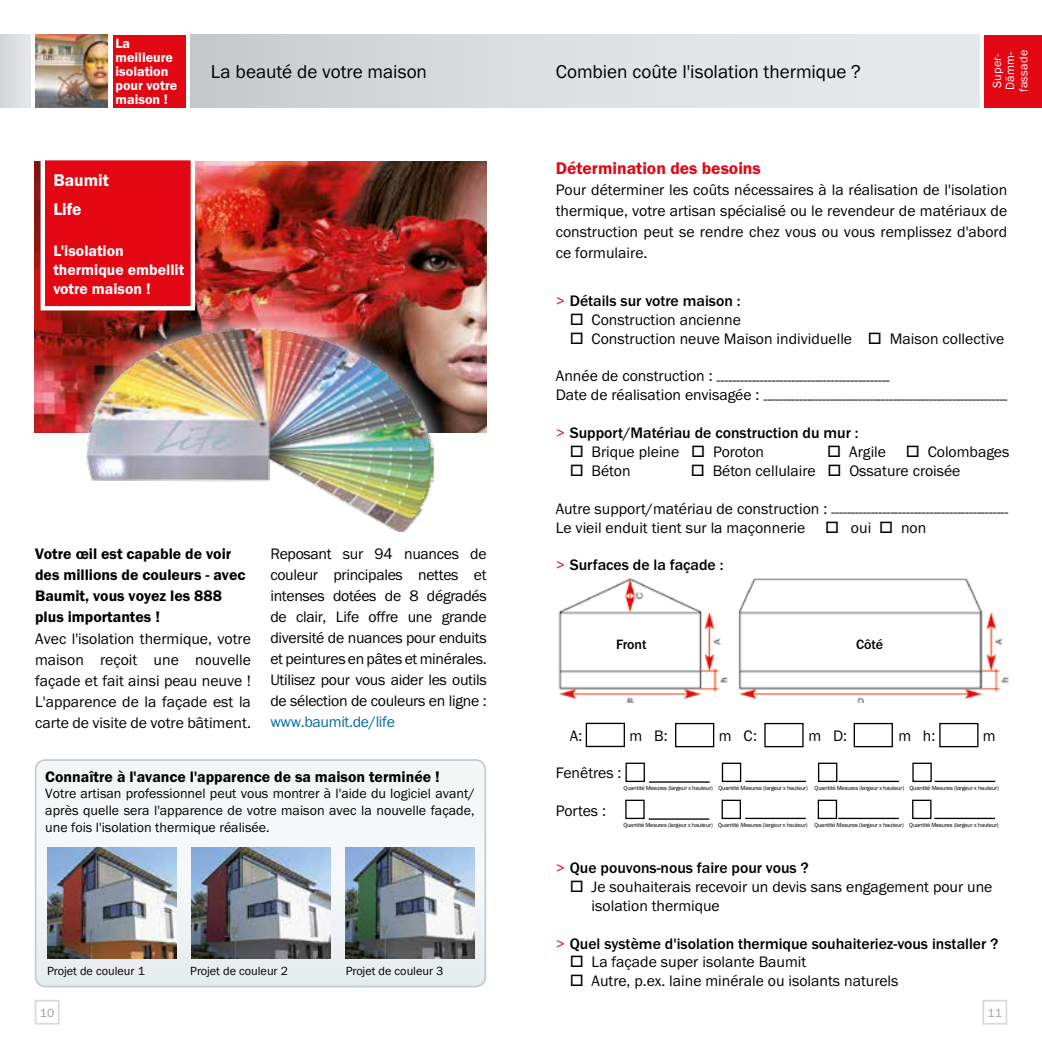
<style>
.page{position:relative;width:1042px;height:1042px;background:#fff}
.page>*{position:absolute;margin:0;border:0;box-sizing:border-box;transform-origin:0 0}
.t1{font:19.25px "BM Franklin Gothic URW Boo";letter-spacing:-.005em;color:#000}
.t2{font:17.5px "BM Franklin Gothic URW Dem";color:#e30613}
.t3{font:17.5px/29.4px "BM Franklin Gothic URW Dem";color:#fff}
.t4{font:15.75px/21px "BM Franklin Gothic URW Boo";color:#000;text-align:justify}
.t5{font:500 15.75px "BM Franklin Gothic URW";color:#000}
.t6{font:15.75px/21px "BM Franklin Gothic URW Dem";color:#000}
.t7{font:15.75px/18.9px "BM Franklin Gothic URW Dem";color:#fff}
.t8{font:15.75px "BM Franklin Gothic URW Boo";letter-spacing:-.02em;color:#0069a9}
.t9{font:14px/16.8px "BM Franklin Gothic URW Boo";color:#000;text-align:justify}
.t10{font:14px/14px "BM Franklin Gothic URW Dem";color:#fff}
.t11{font:500 14px "BM Franklin Gothic URW";letter-spacing:-.005em;color:#000}
.t12{font:12.25px "BM Franklin Gothic URW Boo";color:#000}
.t13{font:12.25px/13.1px "BM Franklin Gothic URW Boo";letter-spacing:.015em;color:#fff;text-align:center}
.t14{font:12.25px "BM Franklin Gothic URW Boo";color:#9d9d9c}
.t15{font:6.12px "BM Franklin Gothic URW Boo";letter-spacing:-.025em;color:#000}
.s1{font-family:"BM Franklin Gothic URW Boo";font-weight:400;color:#e30613}
</style>
<div class="page">
<img style="left:35px;top:161px;width:451px;height:271px">
<img style="left:64px;top:304px;width:394px;height:129px">
<img style="left:86px;top:327px;width:349px;height:205px">
<div style="left:36px;top:760px;width:449px;height:226px;background:linear-gradient(to right,#f1f4f5,#f2f4f5);border-radius:10px"></div>
<div style="left:35px;top:759px;width:451px;height:228px;border:2px solid #bdc6cb;border-radius:10px"></div>
<img style="left:558px;top:578px;width:451px;height:125px">
<div style="left:586px;top:723px;width:39px;height:24px;border:1px solid #000"></div>
<div style="left:675px;top:723px;width:39px;height:24px;border:1px solid #000"></div>
<div style="left:764px;top:723px;width:39px;height:24px;border:1px solid #000"></div>
<div style="left:853px;top:723px;width:40px;height:24px;border:1px solid #000"></div>
<div style="left:939px;top:723px;width:39px;height:24px;border:1px solid #000"></div>
<div style="left:625px;top:799px;width:20px;height:20px;border:1px solid #000"></div>
<div style="left:721px;top:799px;width:20px;height:20px;border:1px solid #000"></div>
<div style="left:818px;top:799px;width:19px;height:20px;border:1px solid #000"></div>
<div style="left:912px;top:799px;width:19px;height:20px;border:1px solid #000"></div>
<hr style="left:649px;top:818px;width:60px;height:2px;background:#000">
<hr style="left:745px;top:818px;width:61px;height:1px;background:#000">
<hr style="left:838px;top:818px;width:61px;height:1px;background:#000">
<hr style="left:934px;top:818px;width:61px;height:1px;background:#000">
<div style="left:625px;top:762px;width:20px;height:20px;border:1px solid #000"></div>
<div style="left:722px;top:762px;width:19px;height:20px;border:1px solid #000"></div>
<div style="left:818px;top:762px;width:19px;height:20px;border:1px solid #000"></div>
<div style="left:912px;top:762px;width:20px;height:20px;border:1px solid #000"></div>
<hr style="left:649px;top:781px;width:60px;height:2px;background:#000">
<hr style="left:745px;top:781px;width:61px;height:1px;background:#000">
<hr style="left:838px;top:781px;width:61px;height:1px;background:#000">
<hr style="left:934px;top:781px;width:61px;height:1px;background:#000">
<img style="left:191px;top:847px;width:140px;height:112px">
<img style="left:346px;top:847px;width:129px;height:112px">
<img style="left:47px;top:847px;width:129px;height:112px">
<div style="left:41px;top:156px;width:154px;height:154px;background:#e30613;border:4px solid #fff"></div>
<img style="left:35px;top:35px;width:73px;height:72px">
<div style="left:0;top:35px;width:31px;height:72px;background:#dce0e2"></div>
<div style="left:113px;top:35px;width:73px;height:72px;background:#e30613"></div>
<div style="left:35px;top:1000px;width:25px;height:24px;border:2px solid #dadada"></div>
<div style="left:190px;top:35px;width:790px;height:72px;background:linear-gradient(to right,#cbcecf,#eaeef0)"></div>
<div style="left:984px;top:35px;width:58px;height:72px;background:#e30613"></div>
<div style="left:982px;top:1000px;width:25px;height:24px;border:2px solid #dadada"></div>
<div style="left:575px;top:627px;width:112px;height:34px;background:#fff"></div>
<div style="left:771px;top:627px;width:196px;height:34px;background:#fff"></div>
<p class="t10" style="left:116px;top:37px;width:63px">La meilleure isolation pour votre maison !</p>
<p class="t3" style="left:53px;top:165px;width:57px">Baumit<br>Life</p>
<p class="t7" style="left:53px;top:242px;width:132px">L'isolation thermique embellit votre maison !</p>
<p class="t1" style="left:211px;top:60px;width:218px">La beauté de votre maison</p>
<p class="t6" style="left:35px;top:543px;width:212px">Votre œil est capable de voir des millions de couleurs - avec<br>Baumit, vous voyez les 888 plus importantes !</p>
<p class="t4" style="left:35px;top:629px;width:217px">Avec l'isolation thermique, votre maison reçoit une nouvelle façade et fait ainsi peau neuve !<br>L'apparence de la façade est la carte de visite de votre bâtiment.</p>
<p class="t4" style="left:270px;top:543px;width:218px">Reposant sur 94 nuances de couleur principales nettes et intenses dotées de 8 dégradés de clair, Life offre une grande diversité de nuances pour enduits et peintures en pâtes et minérales.<br>Utilisez pour vous aider les outils de sélection de couleurs en ligne :</p>
<p class="t8" style="left:270px;top:712px;width:126px">www.baumit.de/life</p>
<p class="t6" style="left:45px;top:766px;width:396px">Connaître à l'avance l'apparence de sa maison terminée !</p>
<p class="t9" style="left:45px;top:785px;width:431px">Votre artisan professionnel peut vous montrer à l'aide du logiciel avant/ après quelle sera l'apparence de votre maison avec la nouvelle façade, une fois l'isolation thermique réalisée.</p>
<p class="t12" style="left:47px;top:963px;width:99px">Projet de couleur 1</p>
<p class="t12" style="left:190px;top:963px;width:99px">Projet de couleur 2</p>
<p class="t12" style="left:346px;top:963px;width:99px">Projet de couleur 3</p>
<p class="t14" style="left:40px;top:1005px;width:16px">10</p>
<p class="t1" style="left:556px;top:60px;width:307px">Combien coûte l'isolation thermique ?</p>
<p class="t13" style="left:990px;top:92px;width:44px;rotate:-90deg">Super-<br>Dämm&shy;fassade</p>
<p class="t2" style="left:556px;top:158px;width:207px">Détermination des besoins</p>
<p class="t4" style="left:556px;top:180px;width:453px">Pour déterminer les coûts nécessaires à la réalisation de l'isolation thermique, votre artisan spécialisé ou le revendeur de matériaux de construction peut se rendre chez vous ou vous remplissez d'abord ce formulaire.</p>
<p class="t5" style="left:556px;top:291px;width:186px"><span class="s1">&gt;</span> Détails sur votre maison :</p>
<p class="t4" style="left:570px;top:309px;width:173px">□ Construction ancienne</p>
<p class="t4" style="left:570px;top:328px;width:436px">□ Construction neuve Maison individuelle □ Maison collective</p>
<p class="t4" style="left:556px;top:370px;width:453px;line-height:18.9px">Année de construction : --------------------------------------------<br>Date de réalisation envisagée : --------------------------------------------------------------</p>
<p class="t5" style="left:556px;top:423px;width:304px"><span class="s1">&gt;</span> Support/Matériau de construction du mur :</p>
<p class="t4" style="left:570px;top:441px;width:196px">□ Brique pleine □ Poroton</p>
<p class="t4" style="left:827px;top:441px;width:60px">□ Argile</p>
<p class="t4" style="left:906px;top:441px;width:105px">□ Colombages</p>
<p class="t4" style="left:570px;top:460px;width:62px">□ Béton</p>
<p class="t4" style="left:691px;top:460px;width:271px">□ Béton cellulaire □ Ossature croisée</p>
<p class="t4" style="left:556px;top:504px;width:454px;line-height:15.4px">Autre support/matériau de construction : ---------------------------------------------<br>Le vieil enduit tient sur la maçonnerie</p>
<p class="t4" style="left:825px;top:517px;width:103px">□ oui □ non</p>
<p class="t5" style="left:556px;top:555px;width:169px"><span class="s1">&gt;</span> Surfaces de la façade :</p>
<p class="t11" style="left:616px;top:636px;width:32px">Front</p>
<p class="t11" style="left:856px;top:636px;width:29px">Côté</p>
<p class="t4" style="left:570px;top:725px;width:14px">A:</p>
<p class="t4" style="left:629px;top:725px;width:40px">m B:</p>
<p class="t4" style="left:719px;top:725px;width:40px">m C:</p>
<p class="t4" style="left:808px;top:725px;width:40px">m D:</p>
<p class="t4" style="left:898px;top:725px;width:39px">m h:</p>
<p class="t4" style="left:982px;top:725px;width:14px">m</p>
<p class="t4" style="left:556px;top:763px;width:67px">Fenêtres :</p>
<p class="t4" style="left:556px;top:801px;width:52px">Portes :</p>
<p class="t15" style="left:623px;top:784px;width:377px">Quantité Mesures (largeur x hauteur) Quantité Mesures (largeur x hauteur) Quantité Mesures (largeur x hauteur) Quantité Mesures (largeur x hauteur)</p>
<p class="t15" style="left:623px;top:821px;width:377px">Quantité Mesures (largeur x hauteur) Quantité Mesures (largeur x hauteur) Quantité Mesures (largeur x hauteur) Quantité Mesures (largeur x hauteur)</p>
<p class="t5" style="left:556px;top:858px;width:254px"><span class="s1">&gt;</span> Que pouvons-nous faire pour vous ?</p>
<p class="t4" style="left:592px;top:877px;width:402px;line-height:18.9px;text-indent:-22px">□ Je souhaiterais recevoir un devis sans engagement pour une isolation thermique</p>
<p class="t5" style="left:556px;top:933px;width:444px"><span class="s1">&gt;</span> Quel système d'isolation thermique souhaiteriez-vous installer ?</p>
<p class="t4" style="left:570px;top:952px;width:238px">□ La façade super isolante Baumit</p>
<p class="t4" style="left:570px;top:971px;width:330px">□ Autre, p.ex. laine minérale ou isolants naturels</p>
<p class="t14" style="left:987px;top:1005px;width:16px">11</p>
</div>
